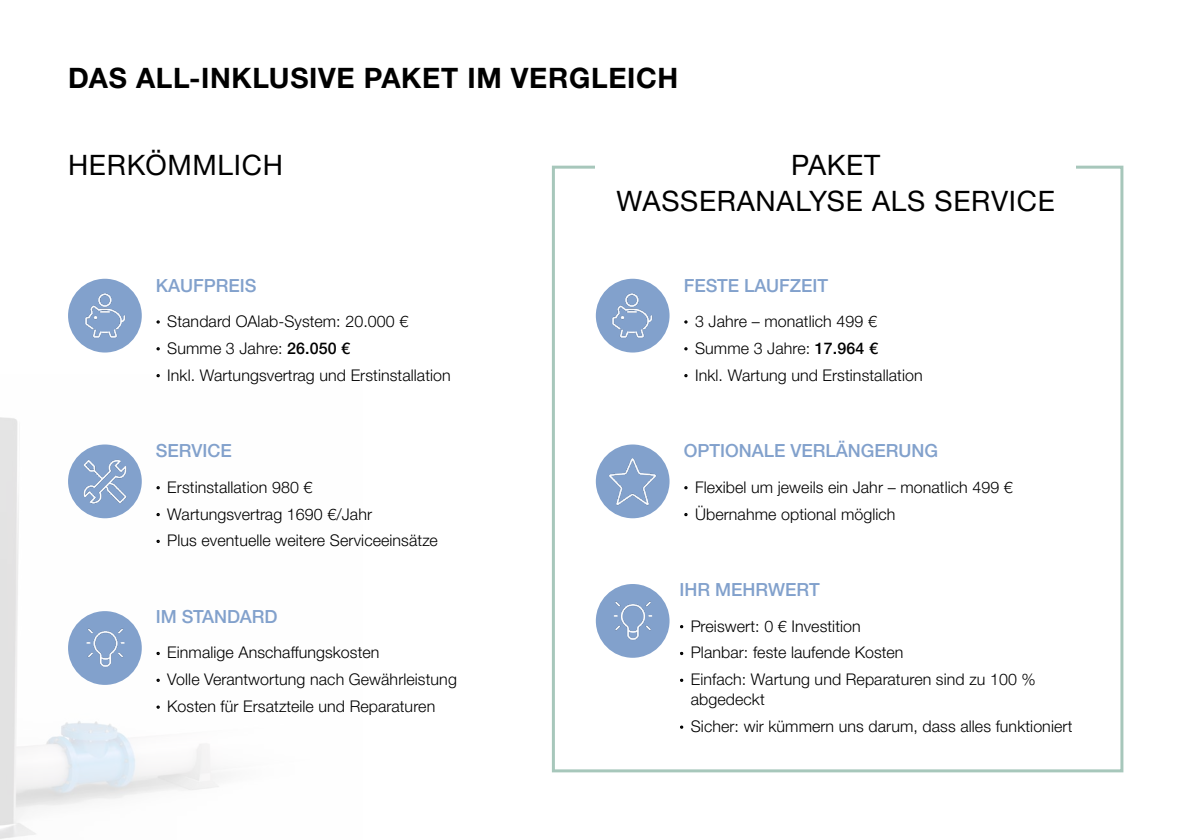
<style>
.page{position:relative;width:1191px;height:840px;background:#fff}
.page>*{position:absolute;margin:0;border:0;box-sizing:border-box;transform-origin:0 0}
.t1{font:28px/36px "Helvetica Neue LTW1 G";letter-spacing:.025em;color:#000;text-align:center}
.t2{font:700 28px "Helvetica Neue LTW1 G";letter-spacing:.025em;color:#000}
.t3{font:500 18px "Helvetica Neue LTW1 G";color:#82a1cc}
.t4{font:300 16px/26.8px "Helvetica Neue LTW1 G";letter-spacing:.005em;color:#000}
.s1{font-weight:400}
.s2{font-weight:500}
</style>
<div class="page">
<img style="left:0;top:417px;width:222px;height:422px">
<div style="left:552px;top:165px;width:571px;height:607px;border:3px solid #a7c7bb"></div>
<div style="left:595px;top:155px;width:480px;height:60px;background:#fff"></div>
<img style="left:68px;top:278px;width:74px;height:74px">
<img style="left:596px;top:278px;width:74px;height:74px">
<img style="left:68px;top:610px;width:74px;height:74px">
<img style="left:596px;top:584px;width:74px;height:73px">
<img style="left:68px;top:444px;width:74px;height:74px">
<img style="left:596px;top:444px;width:73px;height:74px">
<h1 class="t2" style="left:68px;top:61px;width:612px">DAS ALL-INKLUSIVE PAKET IM VERGLEICH</h1>
<h1 class="t1" style="left:68px;top:147px;width:216px">HERKÖMMLICH</h1>
<h1 class="t1" style="left:616px;top:147px;width:440px">PAKET<br>WASSERANALYSE ALS SERVICE</h1>
<p class="t3" style="left:156px;top:274px;width:102px">KAUFPREIS</p>
<p class="t4" style="left:156px;top:307px;width:296px"><span class="s1">·</span> Standard OAlab-System: 20.000 €<br><span class="s1">·</span> Summe 3 Jahre: <span class="s2">26.050 €<br></span><span class="s1">·</span> Inkl. Wartungsvertrag und Erstinstallation</p>
<p class="t3" style="left:156px;top:440px;width:78px">SERVICE</p>
<p class="t4" style="left:156px;top:473px;width:283px"><span class="s1">·</span> Erstinstallation 980 €<br><span class="s1">·</span> Wartungsvertrag 1690 €/Jahr<br><span class="s1">·</span> Plus eventuelle weitere Serviceeinsätze</p>
<p class="t3" style="left:156px;top:605px;width:123px">IM STANDARD</p>
<p class="t4" style="left:156px;top:639px;width:302px"><span class="s1">·</span> Einmalige Anschaffungskosten<br><span class="s1">·</span> Volle Verantwortung nach Gewährleistung <span class="s1">·</span> Kosten für Ersatzteile und Reparaturen</p>
<p class="t3" style="left:683px;top:274px;width:146px">FESTE LAUFZEIT</p>
<p class="t4" style="left:683px;top:307px;width:240px"><span class="s1">·</span> 3 Jahre – monatlich 499 €<br><span class="s1">·</span> Summe 3 Jahre: <span class="s2">17.964 €<br></span><span class="s1">·</span> Inkl. Wartung und Erstinstallation</p>
<p class="t3" style="left:683px;top:440px;width:256px">OPTIONALE VERLÄNGERUNG</p>
<p class="t4" style="left:683px;top:473px;width:331px"><span class="s1">·</span> Flexibel um jeweils ein Jahr – monatlich 499 € <span class="s1">·</span> Übernahme optional möglich</p>
<p class="t3" style="left:679px;top:578px;width:142px">IHR MEHRWERT</p>
<p class="t4" style="left:679px;top:612px;width:358px"><span class="s1">·</span> Preiswert: 0 € Investition<br><span class="s1">·</span> Planbar: feste laufende Kosten<br><span class="s1">·</span> Einfach: Wartung und Reparaturen sind zu 100 %</p>
<p class="t4" style="left:679px;top:685px;width:394px;text-indent:11px">abgedeckt<br><span class="s1">·</span> Sicher: wir kümmern uns darum, dass alles funktioniert</p>
</div>
